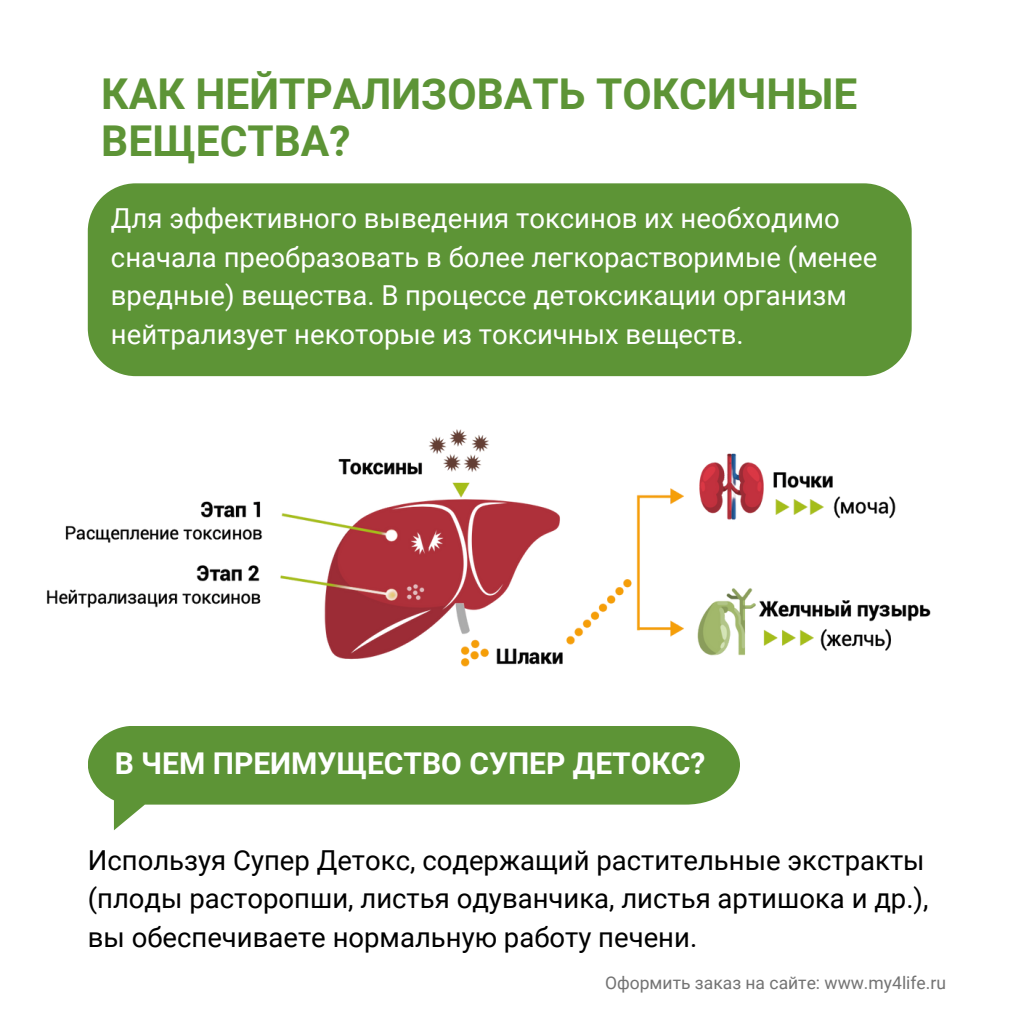
<style>
.page{position:relative;width:1013px;height:1013px;background:#fff}
.page>*{position:absolute;margin:0;border:0;box-sizing:border-box;transform-origin:0 0}
.t1{font:700 42.5px/46.9px "Roboto";color:#5d9436}
.t2{font:700 30px "Roboto";color:#fff}
.t3{font:27.5px/38.5px "Roboto";color:#fff}
.t4{font:27.5px/38.5px "Roboto";color:#000}
.t5{font:17.5px "Roboto";color:#737373}
</style>
<div class="page">
<img style="left:46px;top:429px;width:885px;height:238px">
<div style="left:88px;top:183px;width:823px;height:193px;background:#5d9436"></div>
<div style="left:88px;top:726px;width:651px;height:78px;background:#5d9436"></div>
<h1 class="t1" style="left:101px;top:71px;width:757px">КАК НЕЙТРАЛИЗОВАТЬ ТОКСИЧНЫЕ<br>ВЕЩЕСТВА?</h1>
<p class="t3" style="left:111px;top:199px;width:767px">Для эффективного выведения токсинов их необходимо сначала преобразовать в более легкорастворимые (менее вредные) вещества. В процессе детоксикации организм нейтрализует некоторые из токсичных веществ.</p>
<p class="t2" style="left:115px;top:746px;width:592px">В ЧЕМ ПРЕИМУЩЕСТВО СУПЕР ДЕТОКС?</p>
<p class="t4" style="left:88px;top:841px;width:842px">Используя Супер Детокс, содержащий растительные экстракты (плоды расторопши, листья одуванчика, листья артишока и др.), вы обеспечиваете нормальную работу печени.</p>
<p class="t5" style="left:605px;top:972px;width:342px">Оформить заказ на сайте: www.my4life.ru</p>
</div>
